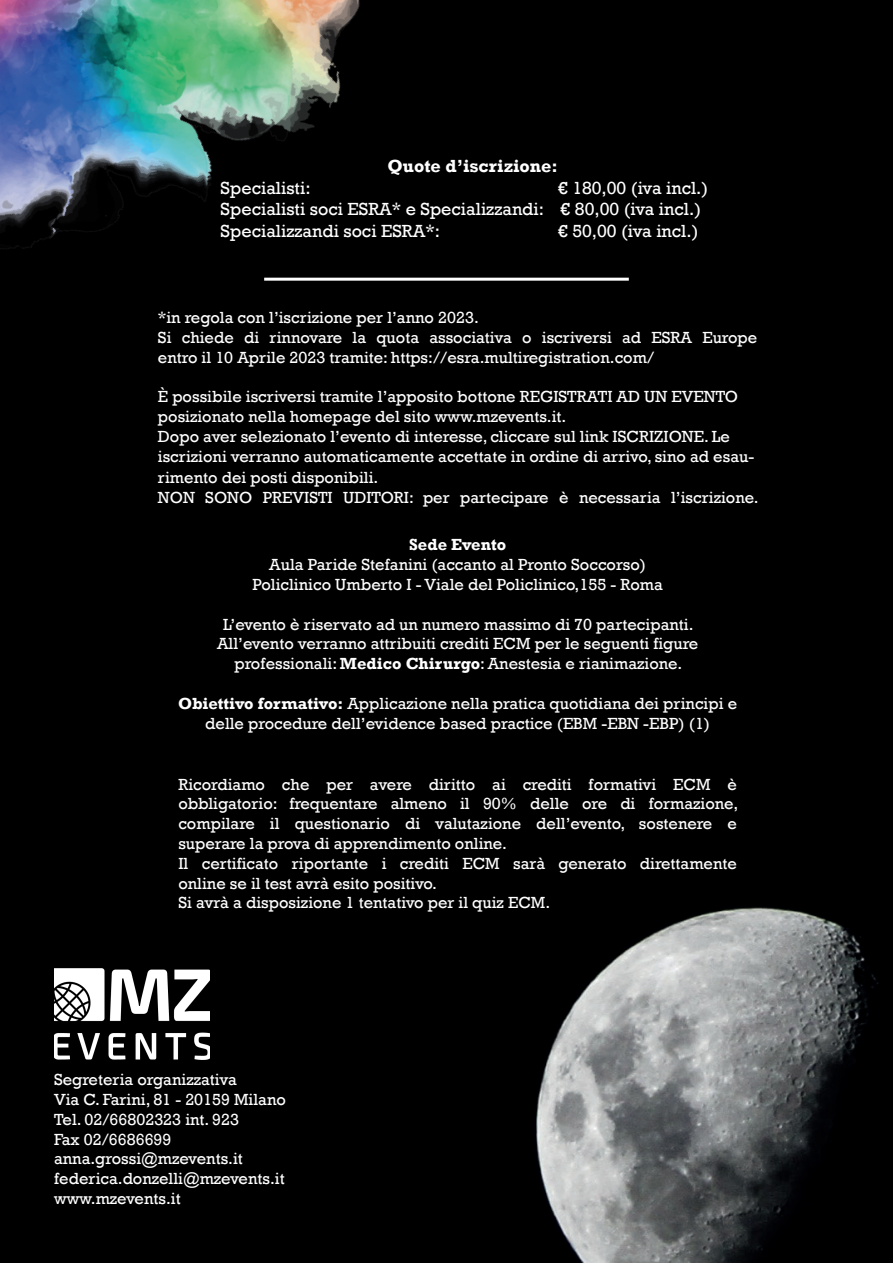
<style>
.page{position:relative;width:893px;height:1263px;background:#000001}
.page>*{position:absolute;margin:0;border:0;box-sizing:border-box;transform-origin:0 0}
.t1{font:18px/21.6px "Rockwell";color:#fff}
.t2{font:700 18px "Rockwell";color:#fff}
.t3{font:16.5px/19.8px "Rockwell";color:#fff}
.t4{font:700 16.5px "Rockwell";color:#fff}
.s1{font-weight:700}
</style>
<div class="page">
<hr style="left:264px;top:278px;width:365px;height:3px;background:#fff">
<img style="left:209px;top:368px;width:684px;height:895px">
<img style="left:0;top:0;width:576px;height:510px">
<img style="left:54px;top:968px;width:155px;height:91px">
<p class="t2" style="left:387px;top:155px;width:172px">Quote d’iscrizione:</p>
<p class="t1" style="left:221px;top:177px;width:489px;text-indent:338px">€ 180,00 (iva incl.)<br>Specialisti soci ESRA* e Specializzandi: € 80,00 (iva incl.)<br>Specializzandi soci ESRA*:</p>
<p class="t1" style="left:221px;top:177px;width:92px">Specialisti:</p>
<p class="t1" style="left:558px;top:220px;width:142px">€ 50,00 (iva incl.)</p>
<p class="t3" style="left:158px;top:308px;width:601px">*in regola con l’iscrizione per l’anno 2023.<br>Si chiede di rinnovare la quota associativa o iscriversi ad ESRA Europe entro il 10 Aprile 2023 tramite: https://esra.multiregistration.com/</p>
<p class="t3" style="left:158px;top:387px;width:598px">È possibile iscriversi tramite l’apposito bottone REGISTRATI AD UN EVENTO posizionato nella homepage del sito www.mzevents.it.<br>Dopo aver selezionato l’evento di interesse, cliccare sul link ISCRIZIONE. Le iscrizioni verranno automaticamente accettate in ordine di arrivo, sino ad esau-</p>
<p class="t3" style="left:158px;top:468px;width:602px">rimento dei posti disponibili.<br>NON SONO PREVISTI UDITORI: per partecipare è necessaria l’iscrizione.</p>
<p class="t4" style="left:409px;top:535px;width:99px">Sede Evento</p>
<p class="t3" style="left:252px;top:555px;width:412px;text-align:center">Aula Paride Stefanini (accanto al Pronto Soccorso)<br>Policlinico Umberto I - Viale del Policlinico,155 - Roma</p>
<p class="t3" style="left:217px;top:614px;width:483px;text-align:center">L’evento è riservato ad un numero massimo di 70 partecipanti.<br>All’evento verranno attribuiti crediti ECM per le seguenti figure professionali: <span class="s1">Medico Chirurgo</span>: Anestesia e rianimazione.</p>
<p class="t3" style="left:178px;top:694px;width:560px;text-align:center"><span class="s1">Obiettivo formativo:</span> Applicazione nella pratica quotidiana dei principi e delle procedure dell’evidence based practice (EBM -EBN -EBP) (1)</p>
<p class="t3" style="left:178px;top:774px;width:561px">Ricordiamo che per avere diritto ai crediti formativi ECM è obbligatorio: frequentare almeno il 90% delle ore di formazione, compilare il questionario di valutazione dell’evento, sostenere e superare la prova di apprendimento online.<br>Il certificato riportante i crediti ECM sarà generato direttamente online se il test avrà esito positivo.<br>Si avrà a disposizione 1 tentativo per il quiz ECM.</p>
<p class="t3" style="left:54px;top:1070px;width:233px">Segreteria organizzativa<br>Via C. Farini, 81 - 20159 Milano<br>Tel. 02/66802323 int. 923<br>Fax 02/6686699 anna.grossi@mzevents.it federica.donzelli@mzevents.it www.mzevents.it</p>
</div>
